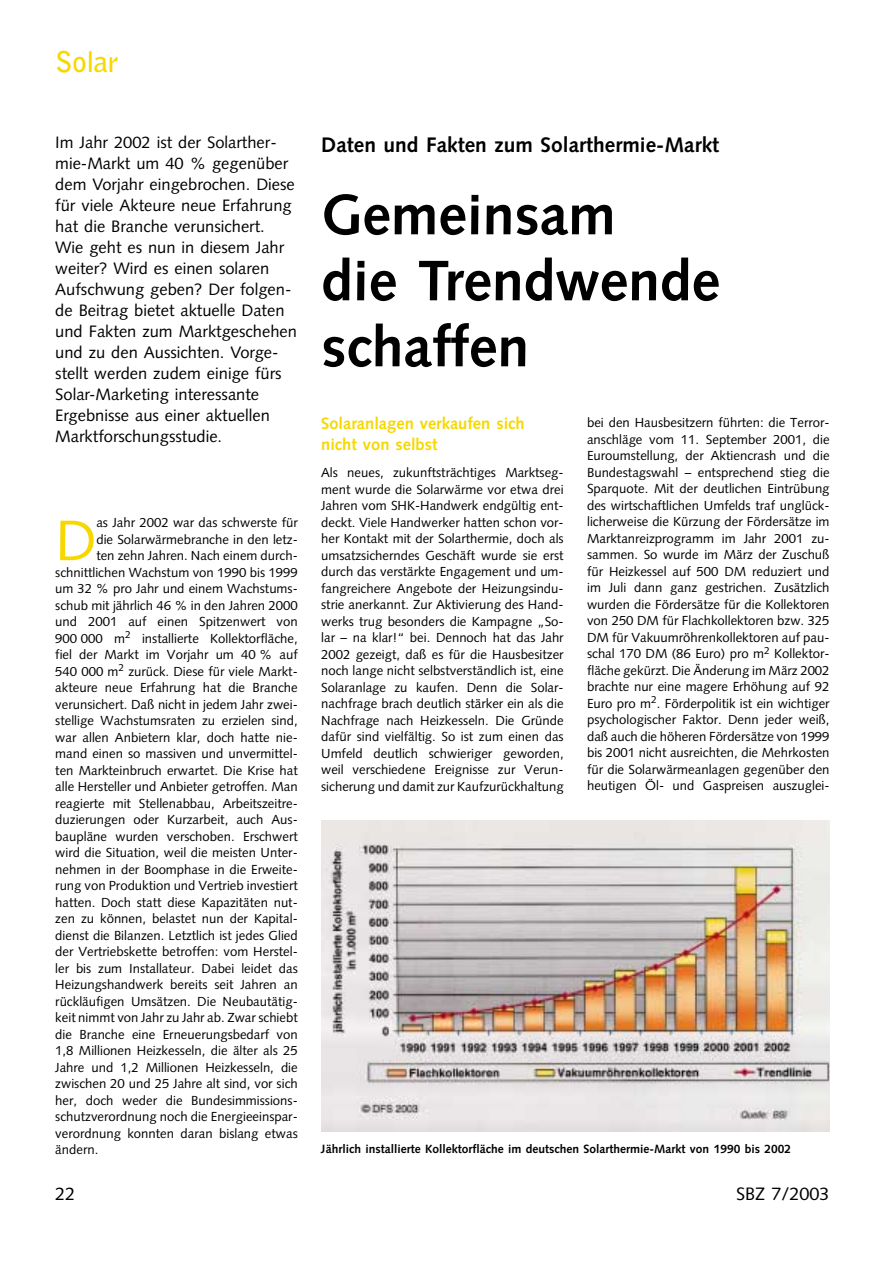
<style>
.page{position:relative;width:893px;height:1263px;background:#fff}
.page>*{position:absolute;margin:0;border:0;box-sizing:border-box;transform-origin:0 0}
.t1{font:57.15px "Syntax";color:#f6d800}
.t2{font:700 57px/66px "Syntax";color:#000}
.t3{font:700 28.5px "Bell Gothic";letter-spacing:-.01em;color:#f6d800}
.t4{font:700 21px "Syntax";color:#000}
.t5{font:18px "Syntax";color:#000}
.t6{font:16.5px/21px "Syntax";color:#000}
.t7{font:700 16.5px/21px "Syntax";color:#f6d800}
.t8{font:13.2px/16.5px "Syntax";color:#000;text-align:justify}
.t9{font:700 12px "Syntax";color:#000}
</style>
<div class="page">
<img style="left:321px;top:820px;width:508px;height:311px">
<h3 class="t3" style="left:55px;top:51px;width:65px">Solar</h3>
<p class="t6" style="left:55px;top:134px;width:243px">Im Jahr 2002 ist der Solarther&shy;mie-Markt um 40 % gegenüber dem Vorjahr eingebrochen. Diese für viele Akteure neue Erfahrung hat die Branche verunsichert.<br>Wie geht es nun in diesem Jahr weiter? Wird es einen solaren<br>Aufschwung geben? Der folgen&shy;de Beitrag bietet aktuelle Daten und Fakten zum Marktgeschehen und zu den Aussichten. Vorge&shy;stellt werden zudem einige fürs<br>Solar-Marketing interessante<br>Ergebnisse aus einer aktuellen<br>Marktforschungsstudie.</p>
<h1 class="t1" style="left:55px;top:517px;width:43px">D</h1>
<p class="t8" style="left:96px;top:516px;width:203px">as Jahr 2002 war das schwerste für</p>
<p class="t8" style="left:96px;top:532px;width:203px">die Solarwärmebranche in den letz-</p>
<p class="t8" style="left:96px;top:549px;width:203px">ten zehn Jahren. Nach einem durch-</p>
<p class="t8" style="left:55px;top:565px;width:244px">schnittlichen Wachstum von 1990 bis 1999</p>
<p class="t8" style="left:55px;top:582px;width:244px">um 32 % pro Jahr und einem Wachstums-</p>
<p class="t8" style="left:55px;top:598px;width:244px">schub mit jährlich 46 % in den Jahren 2000</p>
<p class="t8" style="left:55px;top:615px;width:244px">und 2001 auf einen Spitzenwert von</p>
<p class="t8" style="left:55px;top:631px;width:244px">900 000 m<sup>2</sup> installierte Kollektorfläche,</p>
<p class="t8" style="left:55px;top:648px;width:244px">fiel der Markt im Vorjahr um 40 % auf</p>
<p class="t8" style="left:55px;top:664px;width:244px">540 000 m<sup>2</sup> zurück. Diese für viele Markt-</p>
<p class="t8" style="left:55px;top:681px;width:244px">akteure neue Erfahrung hat die Branche</p>
<p class="t8" style="left:55px;top:697px;width:244px">verunsichert. Daß nicht in jedem Jahr zwei-</p>
<p class="t8" style="left:55px;top:714px;width:244px">stellige Wachstumsraten zu erzielen sind,</p>
<p class="t8" style="left:55px;top:730px;width:244px">war allen Anbietern klar, doch hatte nie-</p>
<p class="t8" style="left:55px;top:747px;width:244px">mand einen so massiven und unvermittel-</p>
<p class="t8" style="left:55px;top:763px;width:244px">ten Markteinbruch erwartet. Die Krise hat</p>
<p class="t8" style="left:55px;top:780px;width:244px">alle Hersteller und Anbieter getroffen. Man</p>
<p class="t8" style="left:55px;top:796px;width:244px">reagierte mit Stellenabbau, Arbeitszeitre-</p>
<p class="t8" style="left:55px;top:813px;width:244px">duzierungen oder Kurzarbeit, auch Aus-</p>
<p class="t8" style="left:55px;top:829px;width:244px">baupläne wurden verschoben. Erschwert</p>
<p class="t8" style="left:55px;top:846px;width:244px">wird die Situation, weil die meisten Unter-</p>
<p class="t8" style="left:55px;top:862px;width:244px">nehmen in der Boomphase in die Erweite-</p>
<p class="t8" style="left:55px;top:879px;width:244px">rung von Produktion und Vertrieb investiert</p>
<p class="t8" style="left:55px;top:895px;width:244px">hatten. Doch statt diese Kapazitäten nut-</p>
<p class="t8" style="left:55px;top:912px;width:244px">zen zu können, belastet nun der Kapital-</p>
<p class="t8" style="left:55px;top:928px;width:244px">dienst die Bilanzen. Letztlich ist jedes Glied</p>
<p class="t8" style="left:55px;top:945px;width:244px">der Vertriebskette betroffen: vom Herstel-</p>
<p class="t8" style="left:55px;top:961px;width:244px">ler bis zum Installateur. Dabei leidet das</p>
<p class="t8" style="left:55px;top:978px;width:244px">Heizungshandwerk bereits seit Jahren an</p>
<p class="t8" style="left:55px;top:994px;width:244px">rückläufigen Umsätzen. Die Neubautätig-</p>
<p class="t8" style="left:55px;top:1011px;width:244px">keit nimmt von Jahr zu Jahr ab. Zwar schiebt</p>
<p class="t8" style="left:55px;top:1027px;width:244px">die Branche eine Erneuerungsbedarf von</p>
<p class="t8" style="left:55px;top:1044px;width:244px">1,8 Millionen Heizkesseln, die älter als 25</p>
<p class="t8" style="left:55px;top:1060px;width:244px">Jahre und 1,2 Millionen Heizkesseln, die</p>
<p class="t8" style="left:55px;top:1077px;width:244px">zwischen 20 und 25 Jahre alt sind, vor sich</p>
<p class="t8" style="left:55px;top:1093px;width:244px">her, doch weder die Bundesimmissions-</p>
<p class="t8" style="left:55px;top:1110px;width:244px">schutzverordnung noch die Energieeinspar-</p>
<p class="t8" style="left:55px;top:1126px;width:244px">verordnung konnten daran bislang etwas</p>
<p class="t8" style="left:55px;top:1143px;width:45px">ändern.</p>
<h3 class="t4" style="left:321px;top:136px;width:399px">Daten und Fakten zum Solarthermie-Markt</h3>
<h2 class="t2" style="left:321px;top:187px;width:400px">Gemeinsam<br>die Trendwende schaffen</h2>
<p class="t7" style="left:321px;top:414px;width:205px">Solaranlagen verkaufen sich nicht von selbst</p>
<p class="t8" style="left:321px;top:466px;width:244px">Als neues, zukunftsträchtiges Marktseg&shy;ment wurde die Solarwärme vor etwa drei Jahren vom SHK-Handwerk endgültig ent&shy;deckt. Viele Handwerker hatten schon vor&shy;her Kontakt mit der Solarthermie, doch als umsatzsicherndes Geschäft wurde sie erst durch das verstärkte Engagement und um&shy;fangreichere Angebote der Heizungsindu&shy;strie anerkannt. Zur Aktivierung des Hand&shy;werks trug besonders die Kampagne „So&shy;lar – na klar!“ bei. Dennoch hat das Jahr 2002 gezeigt, daß es für die Hausbesitzer noch lange nicht selbstverständlich ist, eine Solaranlage zu kaufen. Denn die Solar&shy;nachfrage brach deutlich stärker ein als die Nachfrage nach Heizkesseln. Die Gründe dafür sind vielfältig. So ist zum einen das Umfeld deutlich schwieriger geworden, weil verschiedene Ereignisse zur Verun&shy;sicherung und damit zur Kaufzurückhaltung</p>
<p class="t8" style="left:587px;top:416px;width:244px">bei den Hausbesitzern führten: die Terror&shy;anschläge vom 11. September 2001, die Euroumstellung, der Aktiencrash und die Bundestagswahl – entsprechend stieg die Sparquote. Mit der deutlichen Eintrübung des wirtschaftlichen Umfelds traf unglück&shy;licherweise die Kürzung der Fördersätze im Marktanreizprogramm im Jahr 2001 zu&shy;sammen. So wurde im März der Zuschuß für Heizkessel auf 500 DM reduziert und im Juli dann ganz gestrichen. Zusätzlich wurden die Fördersätze für die Kollektoren von 250 DM für Flachkollektoren bzw. 325<br>DM für Vakuumröhrenkollektoren auf pau&shy;schal 170 DM (86 Euro) pro m<sup>2</sup> Kollektor&shy;fläche gekürzt. Die Änderung im März 2002 brachte nur eine magere Erhöhung auf 92<br>Euro pro m<sup>2</sup>. Förderpolitik ist ein wichtiger psychologischer Faktor. Denn jeder weiß, daß auch die höheren Fördersätze von 1999 bis 2001 nicht ausreichten, die Mehrkosten für die Solarwärmeanlagen gegenüber den heutigen Öl- und Gaspreisen auszuglei-</p>
<p class="t9" style="left:321px;top:1144px;width:471px">Jährlich installierte Kollektorfläche im deutschen Solarthermie-Markt von 1990 bis 2002</p>
<h3 class="t5" style="left:55px;top:1186px;width:22px">22</h3>
<h3 class="t5" style="left:736px;top:1186px;width:95px">SBZ 7/2003</h3>
</div>
